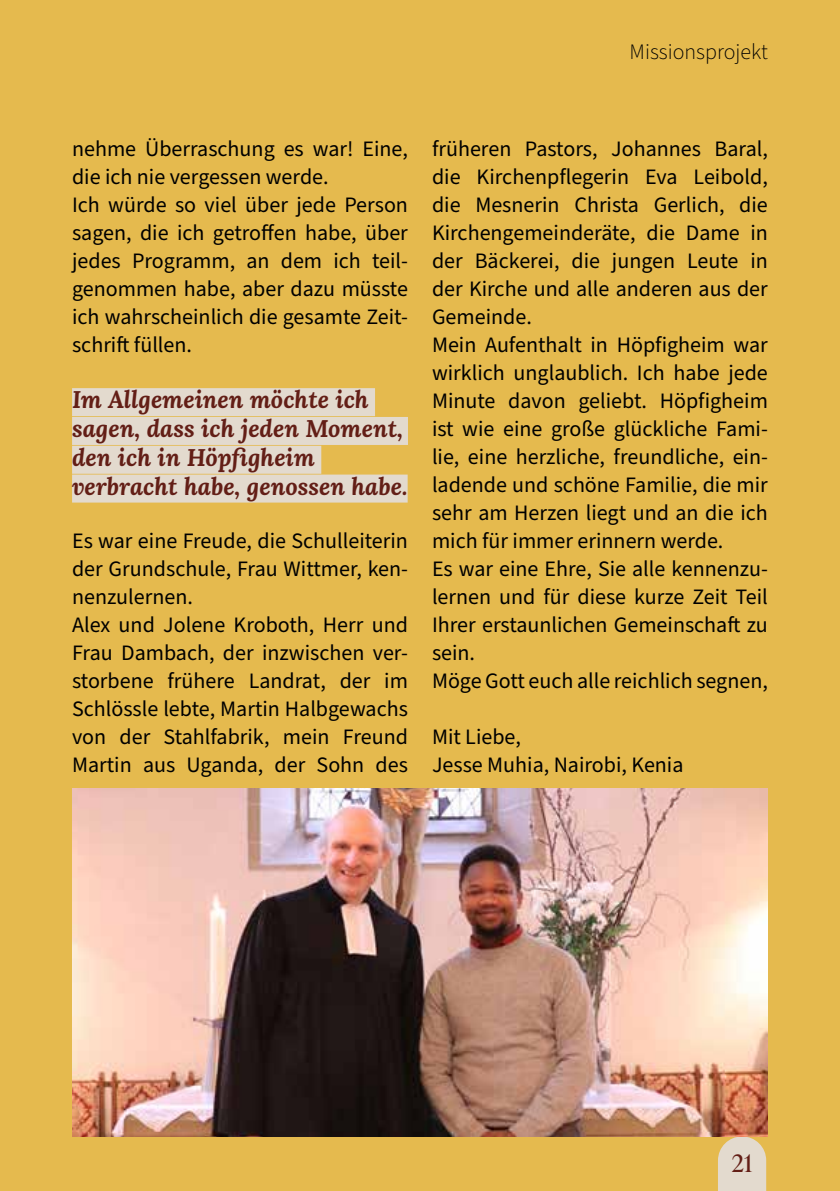
<style>
.page{position:relative;width:840px;height:1191px;background:#fff}
.page>*{position:absolute;margin:0;border:0;box-sizing:border-box;transform-origin:0 0}
.t1{font:italic 700 24px/28.8px "Lora";color:#631e16}
.t2{font:24px "Ivy Presto Headline";color:#631e16}
.t3{font:22px/28px "Source Sans Pro";color:#000}
.t4{font:300 22px "Source Sans Pro";color:#000}
</style>
<div class="page">
<div style="left:0;top:0;width:839px;height:1191px;background:#e5ba4e"></div>
<svg style="left:717px;top:1136px;width:48px;height:55px"></svg>
<div style="left:72px;top:388px;width:303px;height:28px;background:#e3dace"></div>
<div style="left:72px;top:417px;width:336px;height:28px;background:#e3dace"></div>
<div style="left:72px;top:446px;width:249px;height:28px;background:#e3dace"></div>
<div style="left:72px;top:474px;width:335px;height:28px;background:#e3dace"></div>
<img style="left:72px;top:788px;width:695px;height:348px">
<p class="t4" style="left:629px;top:37px;width:140px">Missionsprojekt</p>
<p class="t3" style="left:72px;top:135px;width:337px">nehme Überraschung es war! Eine, die ich nie vergessen werde.<br>Ich würde so viel über jede Person sagen, die ich getroffen habe, über jedes Programm, an dem ich teil&shy;genommen habe, aber dazu müsste ich wahrscheinlich die gesamte Zeit&shy;schrift füllen.</p>
<p class="t1" style="left:72px;top:384px;width:337px">Im Allgemeinen möchte ich sagen, dass ich jeden Moment, den ich in Höpfigheim verbracht habe, genossen habe.</p>
<p class="t3" style="left:72px;top:527px;width:337px">Es war eine Freude, die Schulleiterin der Grundschule, Frau Wittmer, ken&shy;nenzulernen.<br>Alex und Jolene Kroboth, Herr und<br>Frau Dambach, der inzwischen ver&shy;storbene frühere Landrat, der im<br>Schlössle lebte, Martin Halbgewachs von der Stahlfabrik, mein Freund<br>Martin aus Uganda, der Sohn des</p>
<p class="t3" style="left:432px;top:135px;width:337px">früheren Pastors, Johannes Baral, die Kirchenpflegerin Eva Leibold, die Mesnerin Christa Gerlich, die<br>Kirchengemeinderäte, die Dame in der Bäckerei, die jungen Leute in der Kirche und alle anderen aus der<br>Gemeinde.<br>Mein Aufenthalt in Höpfigheim war wirklich unglaublich. Ich habe jede<br>Minute davon geliebt. Höpfigheim ist wie eine große glückliche Fami&shy;lie, eine herzliche, freundliche, ein&shy;ladende und schöne Familie, die mir sehr am Herzen liegt und an die ich mich für immer erinnern werde.<br>Es war eine Ehre, Sie alle kennenzu&shy;lernen und für diese kurze Zeit Teil<br>Ihrer erstaunlichen Gemeinschaft zu sein.<br>Möge Gott euch alle reichlich segnen,</p>
<p class="t3" style="left:432px;top:724px;width:253px">Mit Liebe,<br>Jesse Muhia, Nairobi, Kenia</p>
<p class="t2" style="left:731px;top:1145px;width:22px">21</p>
</div>
